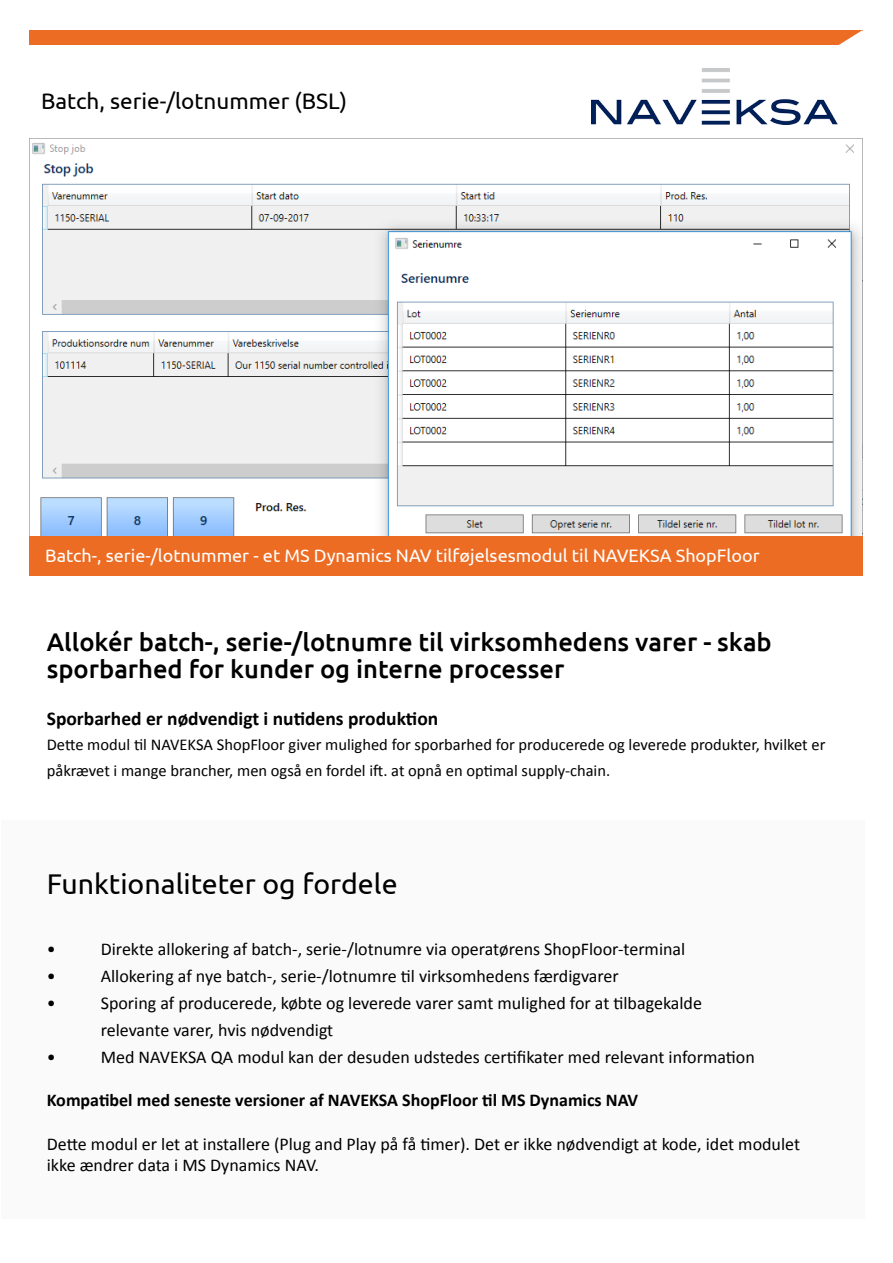
<style>
.page{position:relative;width:893px;height:1263px;background:#fff}
.page>*{position:absolute;margin:0;border:0;box-sizing:border-box;transform-origin:0 0}
.t1{font:28.5px "Ubuntu";color:#000}
.t2{font:500 25.5px/27px "Ubuntu";color:#000}
.t3{font:22.5px "Ubuntu";color:#000}
.t4{font:700 19.5px "Calibri";color:#000}
.t5{font:18px/27px "Calibri";color:#000}
.t6{font:18px "Ubuntu";color:#fff}
.t7{font:700 18px "Calibri";color:#000}
.t8{font:16.5px/25.5px "Calibri";color:#000}
</style>
<div class="page">
<div style="left:1px;top:821px;width:864px;height:398px;background:#fbfafa"></div>
<img style="left:591px;top:68px;width:246px;height:56px">
<div style="left:30px;top:30px;width:833px;height:15px;background:#ed6c23"></div>
<svg style="left:820px;top:30px;width:43px;height:56px"></svg>
<img style="left:29px;top:139px;width:833px;height:398px">
<div style="left:30px;top:536px;width:833px;height:40px;background:#ed6c23"></div>
<p class="t3" style="left:41px;top:87px;width:308px">Batch, serie-/lotnummer (BSL)</p>
<p class="t6" style="left:45px;top:545px;width:716px">Batch-, serie-/lotnummer - et MS Dynamics NAV tilføjelsesmodul til NAVEKSA ShopFloor</p>
<h2 class="t2" style="left:47px;top:628px;width:726px">Allokér batch-, serie-/lotnumre til virksomhedens varer - skab sporbarhed for kunder og interne processer</h2>
<p class="t4" style="left:47px;top:706px;width:393px">Sporbarhed er nødvendigt i nutidens produktion</p>
<p class="t8" style="left:47px;top:732px;width:780px">Dette modul til NAVEKSA ShopFloor giver mulighed for sporbarhed for producerede og leverede produkter, hvilket er påkrævet i mange brancher, men også en fordel ift. at opnå en optimal supply-chain.</p>
<h1 class="t1" style="left:47px;top:866px;width:352px">Funktionaliteter og fordele</h1>
<p class="t5" style="left:47px;top:936px;width:10px">•</p>
<p class="t5" style="left:101px;top:936px;width:586px">Direkte allokering af batch-, serie-/lotnumre via operatørens ShopFloor-terminal</p>
<p class="t5" style="left:47px;top:963px;width:10px">•</p>
<p class="t5" style="left:101px;top:963px;width:519px">Allokering af nye batch-, serie-/lotnumre til virksomhedens færdigvarer</p>
<p class="t5" style="left:47px;top:990px;width:10px">•</p>
<p class="t5" style="left:101px;top:990px;width:603px">Sporing af producerede, købte og leverede varer samt mulighed for at tilbagekalde relevante varer, hvis nødvendigt</p>
<p class="t5" style="left:47px;top:1044px;width:10px">•</p>
<p class="t5" style="left:101px;top:1044px;width:655px">Med NAVEKSA QA modul kan der desuden udstedes certifikater med relevant information</p>
<p class="t7" style="left:47px;top:1089px;width:593px">Kompatibel med seneste versioner af NAVEKSA ShopFloor til MS Dynamics NAV</p>
<p class="t5" style="left:47px;top:1133px;width:755px;line-height:21.6px">Dette modul er let at installere (Plug and Play på få timer). Det er ikke nødvendigt at kode, idet modulet ikke ændrer data i MS Dynamics NAV.</p>
</div>
